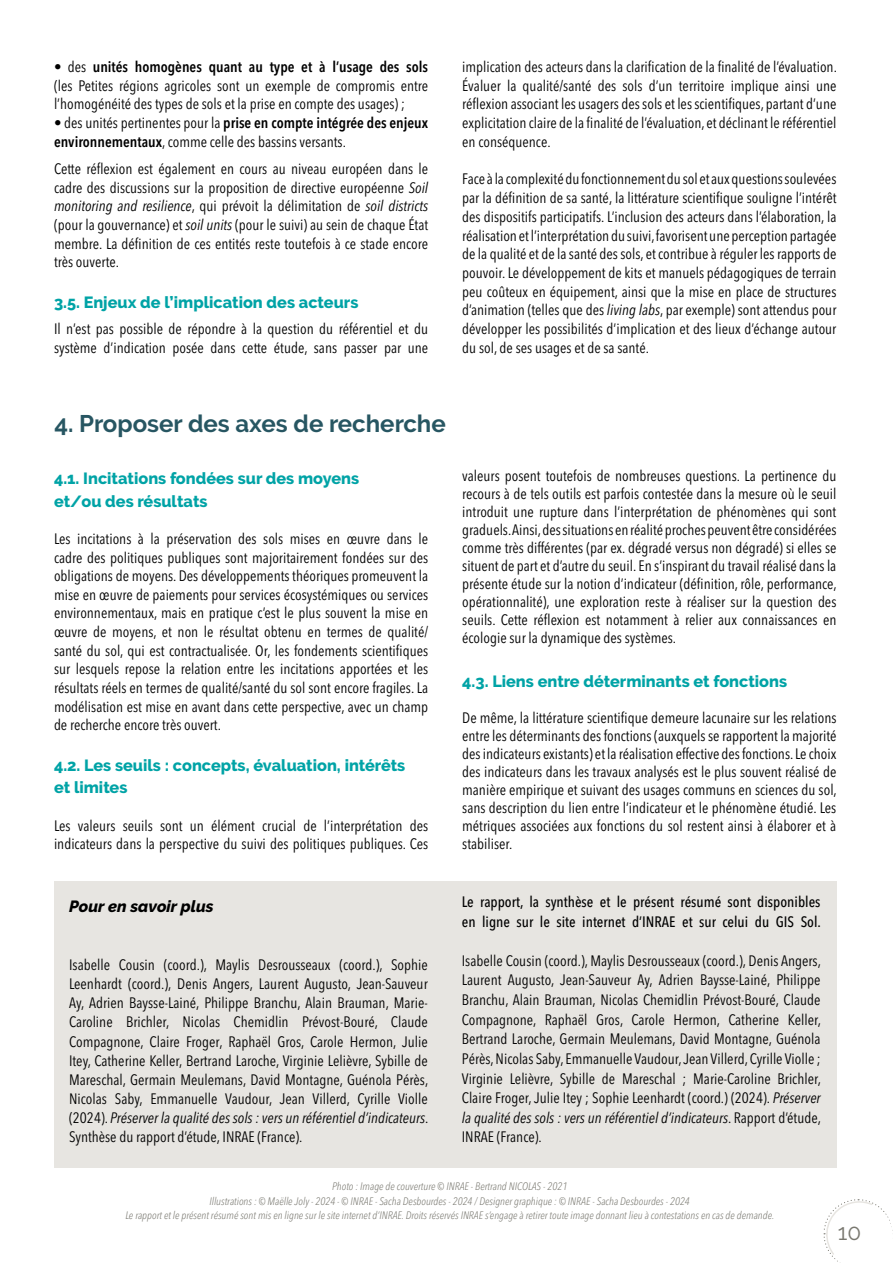
<style>
.page{position:relative;width:893px;height:1263px;background:#fff}
.page>*{position:absolute;margin:0;border:0;box-sizing:border-box;transform-origin:0 0}
.t1{font:700 24px "Raleway";color:#275662}
.t2{font:22.5px "Raleway";color:#797870}
.t3{font:800 16.2px/22.2px "Raleway";color:#00a3a6}
.t4{font:italic 800 16.2px "Raleway";color:#000}
.t5{font:condensed 15px/18.6px "Avenir Next LT Pro";color:#000;text-align:justify}
.t6{font:500 condensed 15px/19.6px "Avenir Next LT Pro";color:#000}
.t7{font:italic 300 condensed 10.8px "Avenir Next LT Pro";color:#797870}
.s1{font-weight:600}
.s2{font-style:italic}
</style>
<div class="page">
<svg style="left:823px;top:1199px;width:70px;height:64px"></svg>
<div style="left:54px;top:881px;width:782px;height:287px;background:#e7e5e1"></div>
<p class="t5" style="left:54px;top:57px;width:376px">• des <span class="s1">unités homogènes quant au type et à l’usage des sols </span>(les Petites régions agricoles sont un exemple de compromis entre l’homogénéité des types de sols et la prise en compte des usages) ;</p>
<p class="t5" style="left:54px;top:113px;width:376px">• des unités pertinentes pour la <span class="s1">prise en compte intégrée des enjeux environnementaux</span>, comme celle des bassins versants.</p>
<p class="t5" style="left:54px;top:160px;width:376px">Cette réflexion est également en cours au niveau européen dans le cadre des discussions sur la proposition de directive européenne <span class="s2">Soil monitoring and resilience</span>, qui prévoit la délimitation de <span class="s2">soil districts </span>(pour la gouvernance) et <span class="s2">soil units</span> (pour le suivi) au sein de chaque État membre. La définition de ces entités reste toutefois à ce stade encore très ouverte.</p>
<p class="t3" style="left:54px;top:291px;width:306px">3.5. Enjeux de l’implication des acteurs</p>
<p class="t5" style="left:54px;top:320px;width:376px">Il n’est pas possible de répondre à la question du référentiel et du système d’indication posée dans cette étude, sans passer par une</p>
<p class="t5" style="left:462px;top:57px;width:376px">implication des acteurs dans la clarification de la finalité de l’évaluation.<br>Évaluer la qualité/santé des sols d’un territoire implique ainsi une réflexion associant les usagers des sols et les scientifiques, partant d’une explicitation claire de la finalité de l’évaluation, et déclinant le référentiel en conséquence.</p>
<p class="t5" style="left:462px;top:170px;width:376px">Face à la complexité du fonctionnement du sol et aux questions soulevées par la définition de sa santé, la littérature scientifique souligne l’intérêt des dispositifs participatifs. L’inclusion des acteurs dans l’élaboration, la réalisation et l’interprétation du suivi, favorisent une perception partagée de la qualité et de la santé des sols, et contribue à réguler les rapports de pouvoir. Le développement de kits et manuels pédagogiques de terrain peu coûteux en équipement, ainsi que la mise en place de structures d’animation (telles que des <span class="s2">living labs</span>, par exemple) sont attendus pour développer les possibilités d’implication et des lieux d’échange autour du sol, de ses usages et de sa santé.</p>
<p class="t1" style="left:54px;top:410px;width:393px">4. Proposer des axes de recherche</p>
<p class="t3" style="left:54px;top:468px;width:307px">4.1. Incitations fondées sur des moyens</p>
<p class="t3" style="left:54px;top:490px;width:155px">et/ou des résultats</p>
<p class="t5" style="left:54px;top:529px;width:376px">Les incitations à la préservation des sols mises en œuvre dans le cadre des politiques publiques sont majoritairement fondées sur des obligations de moyens. Des développements théoriques promeuvent la mise en œuvre de paiements pour services écosystémiques ou services environnementaux, mais en pratique c’est le plus souvent la mise en œuvre de moyens, et non le résultat obtenu en termes de qualité/ santé du sol, qui est contractualisée. Or, les fondements scientifiques sur lesquels repose la relation entre les incitations apportées et les résultats réels en termes de qualité/santé du sol sont encore fragiles. La modélisation est mise en avant dans cette perspective, avec un champ de recherche encore très ouvert.</p>
<p class="t3" style="left:54px;top:754px;width:353px">4.2. Les seuils : concepts, évaluation, intérêts et limites</p>
<p class="t5" style="left:54px;top:816px;width:376px">Les valeurs seuils sont un élément crucial de l’interprétation des indicateurs dans la perspective du suivi des politiques publiques. Ces</p>
<p class="t5" style="left:462px;top:466px;width:376px;line-height:18px">valeurs posent toutefois de nombreuses questions. La pertinence du recours à de tels outils est parfois contestée dans la mesure où le seuil introduit une rupture dans l’interprétation de phénomènes qui sont graduels. Ainsi, des situations en réalité proches peuvent être considérées comme très différentes (par ex. dégradé versus non dégradé) si elles se situent de part et d’autre du seuil. En s’inspirant du travail réalisé dans la présente étude sur la notion d’indicateur (définition, rôle, performance, opérationnalité), une exploration reste à réaliser sur la question des seuils. Cette réflexion est notamment à relier aux connaissances en écologie sur la dynamique des systèmes.</p>
<p class="t3" style="left:462px;top:670px;width:326px">4.3. Liens entre déterminants et fonctions</p>
<p class="t5" style="left:462px;top:708px;width:376px;line-height:18px">De même, la littérature scientifique demeure lacunaire sur les relations entre les déterminants des fonctions (auxquels se rapportent la majorité des indicateurs existants) et la réalisation effective des fonctions. Le choix des indicateurs dans les travaux analysés est le plus souvent réalisé de manière empirique et suivant des usages communs en sciences du sol, sans description du lien entre l’indicateur et le phénomène étudié. Les métriques associées aux fonctions du sol restent ainsi à élaborer et à stabiliser.</p>
<p class="t6" style="left:462px;top:892px;width:361px">Le rapport, la synthèse et le présent résumé sont disponibles en ligne sur le site internet d’INRAE et sur celui du GIS Sol.</p>
<p class="t5" style="left:462px;top:951px;width:361px;line-height:19.6px">Isabelle Cousin (coord.), Maylis Desrousseaux (coord.), Denis Angers, Laurent Augusto, Jean-Sauveur Ay, Adrien Baysse-Lainé, Philippe Branchu, Alain Brauman, Nicolas Chemidlin Prévost-Bouré, Claude Compagnone, Raphaël Gros, Carole Hermon, Catherine Keller, Bertrand Laroche, Germain Meulemans, David Montagne, Guénola Pérès, Nicolas Saby, Emmanuelle Vaudour, Jean Villerd, Cyrille Violle ; Virginie Lelièvre, Sybille de Mareschal ; Marie-Caroline Brichler, Claire Froger, Julie Itey ; Sophie Leenhardt (coord.) (2024). <span class="s2">Préserver la qualité des sols : vers un référentiel d’indicateurs</span>. Rapport d’étude, INRAE (France).</p>
<p class="t7" style="left:332px;top:1180px;width:237px">Photo : Image de couverture © INRAE - Bertrand NICOLAS - 2021</p>
<p class="t7" style="left:209px;top:1194px;width:482px">Illustrations : © Maëlle Joly - 2024 - © INRAE - Sacha Desbourdes - 2024 / Designer graphique : © INRAE - Sacha Desbourdes - 2024</p>
<p class="t7" style="left:125px;top:1209px;width:650px">Le rapport et le présent résumé sont mis en ligne sur le site internet d’INRAE. Droits réservés INRAE s’engage à retirer toute image donnant lieu à contestations en cas de demande.</p>
<p class="t4" style="left:69px;top:897px;width:146px">Pour en savoir plus</p>
<p class="t5" style="left:69px;top:955px;width:361px;line-height:19.2px">Isabelle Cousin (coord.), Maylis Desrousseaux (coord.), Sophie Leenhardt (coord.), Denis Angers, Laurent Augusto, Jean-Sauveur Ay, Adrien Baysse-Lainé, Philippe Branchu, Alain Brauman, Marie-Caroline Brichler, Nicolas Chemidlin Prévost-Bouré, Claude Compagnone, Claire Froger, Raphaël Gros, Carole Hermon, Julie Itey, Catherine Keller, Bertrand Laroche, Virginie Lelièvre, Sybille de Mareschal, Germain Meulemans, David Montagne, Guénola Pérès, Nicolas Saby, Emmanuelle Vaudour, Jean Villerd, Cyrille Violle (2024). <span class="s2">Préserver la qualité des sols : vers un référentiel d’indicateurs</span>.<br>Synthèse du rapport d’étude, INRAE (France).</p>
<h2 class="t2" style="left:838px;top:1219px;width:25px">10</h2>
</div>
